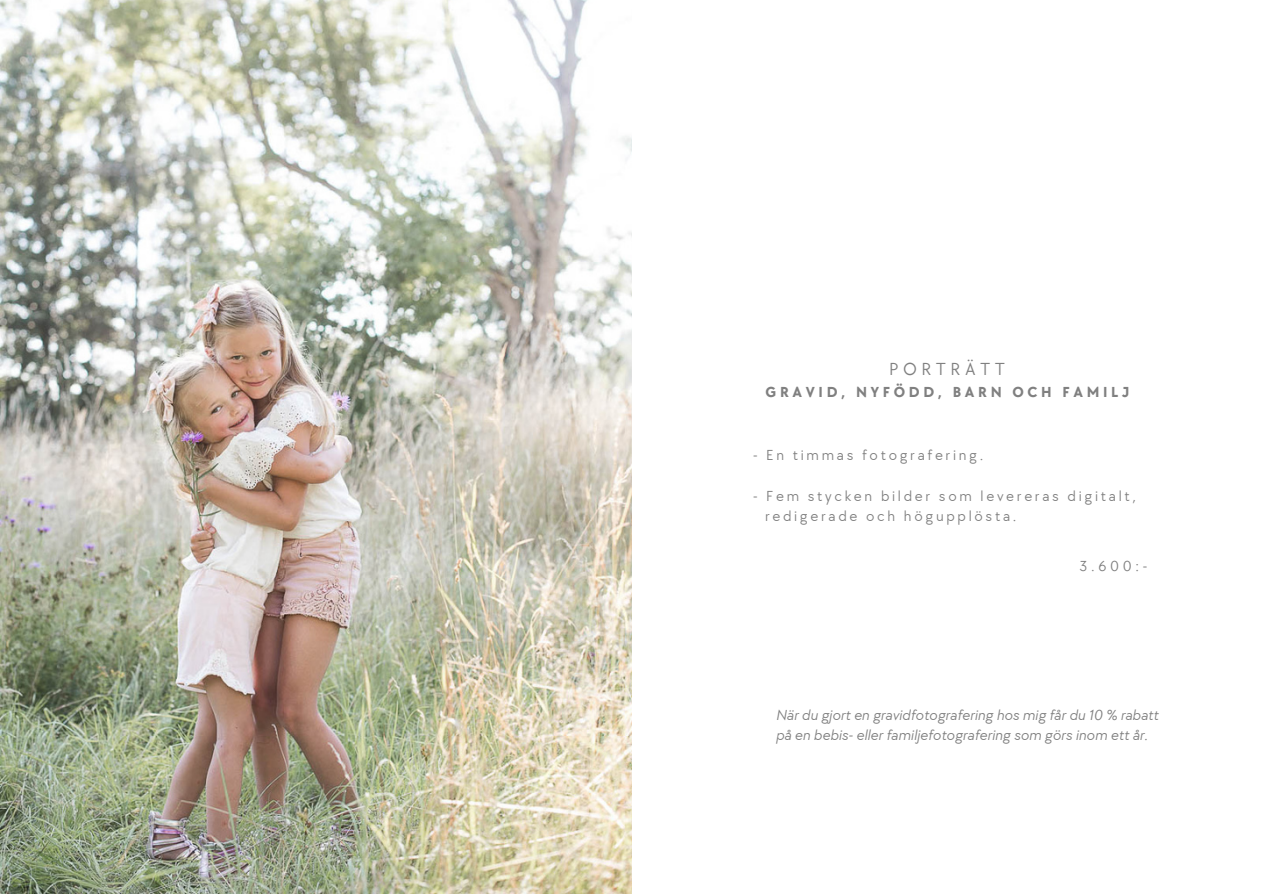
<style>
.page{position:relative;width:1263px;height:894px;background:#fff}
.page>*{position:absolute;margin:0;border:0;box-sizing:border-box;transform-origin:0 0}
.t1{font:18px "TT Chocolates";letter-spacing:.245em;color:#808080}
.t2{font:italic 15px "TT Chocolates";color:#808080}
.t3{font:15px "TT Chocolates";letter-spacing:.18em;color:#808080}
.t4{font:700 15px "TT Chocolates";letter-spacing:.245em;color:#808080}
</style>
<div class="page">
<img style="left:0;top:0;width:631px;height:893px">
<p class="t1" style="left:889px;top:358px;width:117px">PORTRÄTT</p>
<p class="t4" style="left:765px;top:383px;width:365px">GRAVID, NYFÖDD, BARN OCH FAMILJ</p>
<p class="t3" style="left:753px;top:446px;width:232px">- En timmas fotografering.</p>
<p class="t3" style="left:753px;top:487px;width:385px">- Fem stycken bilder som levereras digitalt,</p>
<p class="t3" style="left:765px;top:507px;width:253px">redigerade och högupplösta.</p>
<p class="t3" style="left:1079px;top:557px;width:69px">3.600:-</p>
<p class="t2" style="left:776px;top:706px;width:384px">När du gjort en gravidfotografering hos mig får du 10 % rabatt</p>
<p class="t2" style="left:776px;top:726px;width:374px">på en bebis- eller familjefotografering som görs inom ett år.</p>
</div>
